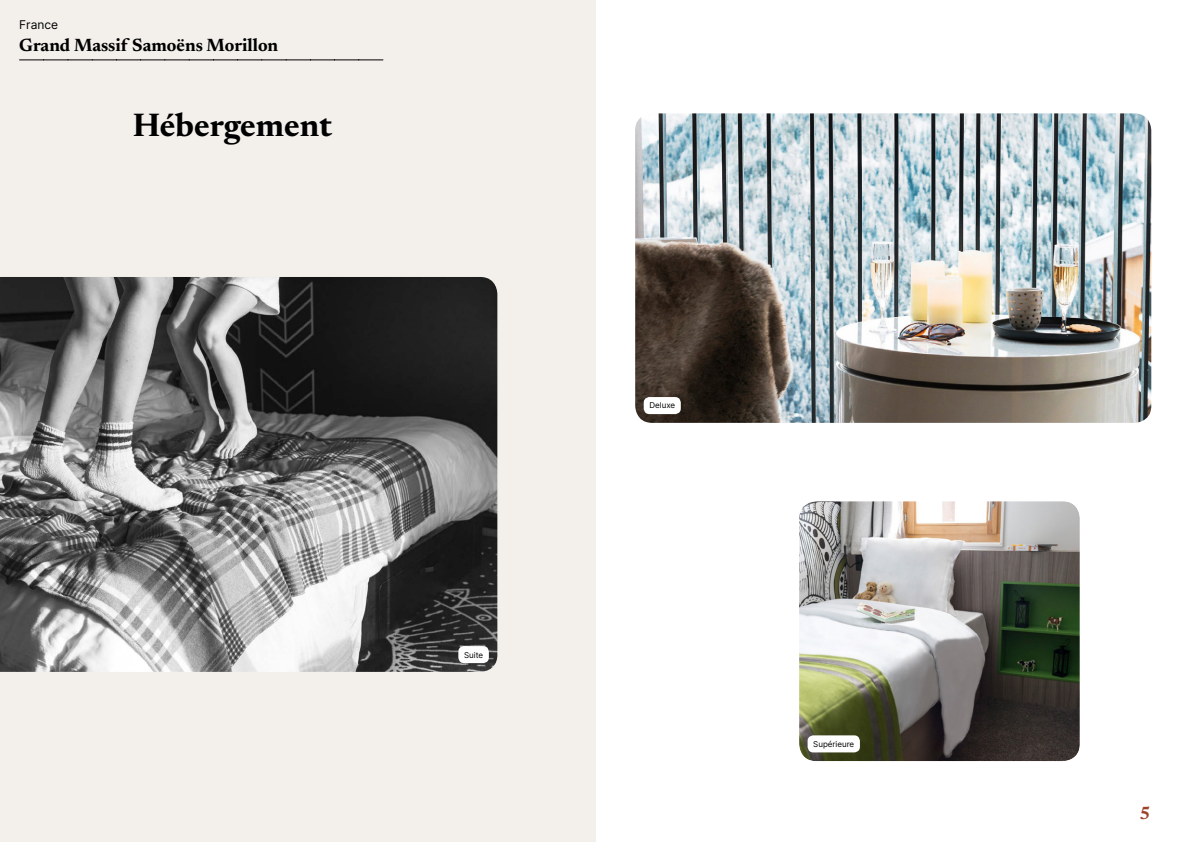
<style>
.page{position:relative;width:1191px;height:842px;background:#fff}
.page>*{position:absolute;margin:0;border:0;box-sizing:border-box;transform-origin:0 0}
.t1{font:700 33px "Newsreader 24 pt";color:#000}
.t2{font:700 18px "Newsreader 24 pt";color:#000}
.t3{font:700 18px "Newsreader 24 pt";color:#9d432c}
.t4{font:12px "Inter";color:#000}
.t5{font:8px "Inter";color:#000}
</style>
<div class="page">
<div style="left:0;top:0;width:595px;height:842px;background:#f3f0ec"></div>
<img style="left:635px;top:113px;width:516px;height:310px">
<img style="left:800px;top:502px;width:278px;height:258px">
<div style="left:791px;top:493px;width:296px;height:276px;border:8px solid #fff;border-radius:21px"></div>
<div style="left:643px;top:397px;width:38px;height:17px;background:#fff;border-radius:6px"></div>
<div style="left:807px;top:735px;width:53px;height:17px;background:#fff;border-radius:6px"></div>
<img style="left:0;top:277px;width:497px;height:395px">
<div style="left:458px;top:646px;width:31px;height:17px;background:#fff;border-radius:6px"></div>
<svg style="left:20px;top:60px;width:363px;height:1px"></svg>
<p class="t4" style="left:19px;top:15px;width:40px">France</p>
<p class="t2" style="left:19px;top:32px;width:260px">Grand Massif Samoëns Morillon</p>
<h1 class="t1" style="left:133px;top:101px;width:200px">Hébergement</h1>
<p class="t5" style="left:464px;top:649px;width:21px">Suite</p>
<p class="t5" style="left:649px;top:400px;width:27px">Deluxe</p>
<p class="t5" style="left:813px;top:738px;width:42px">Supérieure</p>
<p class="t3" style="left:1139px;top:800px;width:13px">5</p>
</div>
